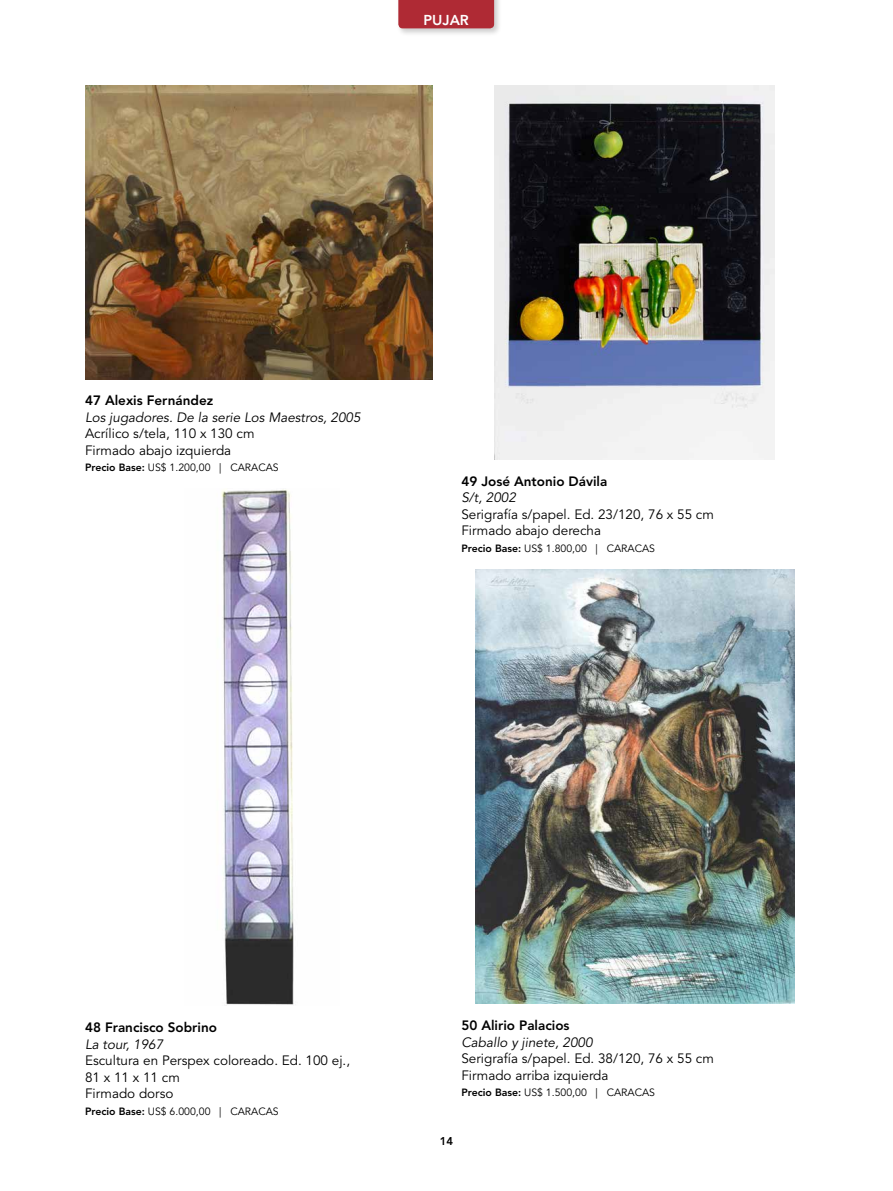
<style>
.page{position:relative;width:893px;height:1191px;background:#fff}
.page>*{position:absolute;margin:0;border:0;box-sizing:border-box;transform-origin:0 0}
.t1{font:800 14.25px "Avenir LT Std";color:#fff}
.t2{font:13.5px/16.5px "Avenir LT Std";color:#000}
.t3{font:italic 13.5px "Avenir LT Std";color:#000}
.t4{font:800 13.5px "Avenir LT Std";color:#000}
.t5{font:800 11.25px "Avenir LT Std";color:#000}
.t6{font:10.5px "Avenir LT Std";color:#000}
.s1{font-weight:800}
</style>
<div class="page">
<div style="left:396px;top:0;width:106px;height:36px;background:#000;opacity:.2"></div>
<div style="left:398px;top:0;width:96px;height:28px;background:#af2a34"></div>
<img style="left:86px;top:85px;width:346px;height:294px">
<img style="left:221px;top:489px;width:73px;height:516px">
<img style="left:494px;top:85px;width:281px;height:374px">
<img style="left:475px;top:569px;width:319px;height:434px">
<p class="t1" style="left:424px;top:11px;width:47px">PUJAR</p>
<p class="t4" style="left:85px;top:392px;width:130px">47 Alexis Fernández</p>
<p class="t3" style="left:85px;top:409px;width:277px">Los jugadores. De la serie Los Maestros, 2005</p>
<p class="t2" style="left:85px;top:426px;width:171px">Acrílico s/tela, 110 x 130 cm<br>Firmado abajo izquierda</p>
<p class="t6" style="left:85px;top:461px;width:195px"><span class="s1">Precio Base:</span> US$ 1.200,00 | CARACAS</p>
<p class="t4" style="left:461px;top:473px;width:147px">49 José Antonio Dávila</p>
<p class="t3" style="left:461px;top:490px;width:56px">S/t, 2002</p>
<p class="t2" style="left:461px;top:506px;width:254px">Serigrafía s/papel. Ed. 23/120, 76 x 55 cm<br>Firmado abajo derecha</p>
<p class="t6" style="left:461px;top:542px;width:195px"><span class="s1">Precio Base:</span> US$ 1.800,00 | CARACAS</p>
<p class="t4" style="left:85px;top:1019px;width:133px">48 Francisco Sobrino</p>
<p class="t3" style="left:85px;top:1036px;width:80px">La tour, 1967</p>
<p class="t2" style="left:85px;top:1053px;width:267px">Escultura en Perspex coloreado. Ed. 100 ej.,<br>81 x 11 x 11 cm<br>Firmado dorso</p>
<p class="t6" style="left:85px;top:1105px;width:195px"><span class="s1">Precio Base:</span> US$ 6.000,00 | CARACAS</p>
<p class="t4" style="left:461px;top:1017px;width:110px">50 Alirio Palacios</p>
<p class="t3" style="left:461px;top:1034px;width:133px">Caballo y jinete, 2000</p>
<p class="t2" style="left:461px;top:1050px;width:254px">Serigrafía s/papel. Ed. 38/120, 76 x 55 cm<br>Firmado arriba izquierda</p>
<p class="t6" style="left:461px;top:1086px;width:195px"><span class="s1">Precio Base:</span> US$ 1.500,00 | CARACAS</p>
<p class="t5" style="left:440px;top:1134px;width:15px">14</p>
</div>
